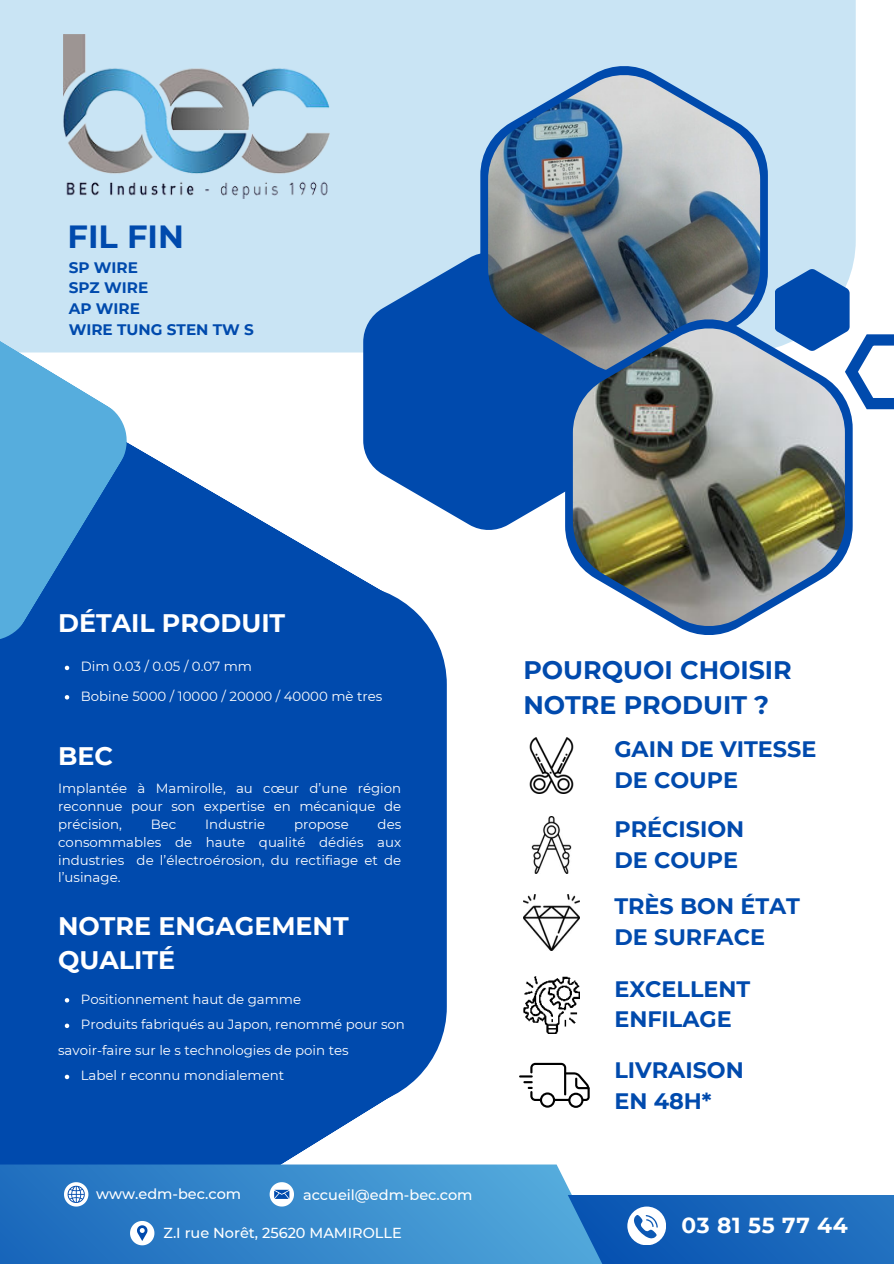
<style>
.page{position:relative;width:894px;height:1264px;background:#fff}
.page>*{position:absolute;margin:0;border:0;box-sizing:border-box;transform-origin:0 0}
.t1{font:700 31.95px "Montserrat";color:#004aad}
.t2{font:700 25.35px/34.8px "Montserrat";color:#fff}
.t3{font:700 25.35px/34.8px "Montserrat";color:#004aad}
.t4{font:700 22.35px/30.3px "Montserrat";color:#004aad}
.t5{font:700 21.75px "Montserrat";letter-spacing:.03em;color:#fff}
.t6{font:700 15.15px/20.5px "Montserrat";color:#004aad}
.t7{font:500 14.55px "Montserrat";color:#fff}
.t8{font:13.35px/17.7px "Montserrat";color:#fff;text-align:justify}
</style>
<div class="page">
<div style="left:0;top:0;width:855px;height:352px;background:#c9e4f4"></div>
<svg style="left:128px;top:352px;width:319px;height:667px"></svg>
<div style="left:0;top:631px;width:446px;height:533px;background:#004aad"></div>
<svg style="left:0;top:341px;width:128px;height:301px;background:#5199d3"></svg>
<svg style="left:363px;top:253px;width:202px;height:278px;fill:#004aad"></svg>
<svg style="left:480px;top:66px;width:287px;height:318px;fill:#004aad"></svg>
<img style="left:488px;top:72px;width:272px;height:303px">
<svg style="left:565px;top:317px;width:287px;height:318px"></svg>
<img style="left:572px;top:326px;width:272px;height:302px">
<svg style="left:774px;top:269px;width:119px;height:140px"></svg>
<img style="left:523px;top:894px;width:56px;height:56px">
<img style="left:531px;top:817px;width:41px;height:56px">
<img style="left:529px;top:737px;width:45px;height:56px">
<img style="left:523px;top:976px;width:56px;height:57px">
<svg style="left:519px;top:1062px;width:70px;height:45px"></svg>
<svg style="left:65px;top:665px;width:4px;height:5px"></svg>
<svg style="left:65px;top:695px;width:4px;height:4px"></svg>
<svg style="left:65px;top:998px;width:4px;height:4px"></svg>
<svg style="left:65px;top:1023px;width:4px;height:5px"></svg>
<svg style="left:65px;top:1074px;width:4px;height:5px"></svg>
<svg style="left:0;top:1164px;width:572px;height:99px;background:#3485c9"></svg>
<svg style="left:64px;top:1182px;width:24px;height:24px"></svg>
<svg style="left:130px;top:1220px;width:24px;height:25px"></svg>
<svg style="left:269px;top:1182px;width:25px;height:24px"></svg>
<svg style="left:441px;top:1195px;width:452px;height:68px;background:#2d7bc4"></svg>
<img style="left:64px;top:35px;width:265px;height:163px">
<h1 class="t1" style="left:68px;top:214px;width:118px">FIL FIN</h1>
<p class="t6" style="left:69px;top:256px;width:187px">SP WIRE<br>SPZ WIRE<br>AP WIRE<br>WIRE TUNG STEN TW S</p>
<h2 class="t2" style="left:58px;top:604px;width:228px">DÉTAIL PRODUIT</h2>
<p class="t8" style="left:81px;top:657px;width:173px">Dim 0.03 / 0.05 / 0.07 mm</p>
<p class="t8" style="left:81px;top:686px;width:303px">Bobine 5000 / 10000 / 20000 / 40000 mè tres</p>
<h2 class="t2" style="left:58px;top:737px;width:56px">BEC</h2>
<p class="t8" style="left:58px;top:779px;width:344px">Implantée à Mamirolle, au cœur d’une région reconnue pour son expertise en mécanique de précision,</p>
<p class="t8" style="left:58px;top:815px;width:344px;text-indent:319px">des consommables de haute qualité dédiés aux industries de l’électroérosion, du rectifiage et de l’usinage.</p>
<p class="t8" style="left:151px;top:815px;width:27px">Bec</p>
<p class="t8" style="left:205px;top:815px;width:61px">Industrie</p>
<p class="t8" style="left:294px;top:815px;width:56px">propose</p>
<h2 class="t2" style="left:58px;top:906px;width:292px">NOTRE ENGAGEMENT<br>QUALITÉ</h2>
<p class="t8" style="left:81px;top:989px;width:222px">Positionnement haut de gamme</p>
<p class="t8" style="left:81px;top:1015px;width:325px">Produits fabriqués au Japon, renommé pour son</p>
<p class="t8" style="left:58px;top:1040px;width:292px">savoir-faire sur le s technologies de poin tes</p>
<p class="t8" style="left:81px;top:1066px;width:205px">Label r econnu mondialement</p>
<p class="t7" style="left:96px;top:1183px;width:146px">www.edm-bec.com</p>
<p class="t7" style="left:163px;top:1223px;width:240px">Z.I rue Norêt, 25620 MAMIROLLE</p>
<p class="t7" style="left:303px;top:1184px;width:171px">accueil@edm-bec.com</p>
<h2 class="t3" style="left:523px;top:651px;width:270px">POURQUOI CHOISIR<br>NOTRE PRODUIT ?</h2>
<h3 class="t4" style="left:614px;top:733px;width:203px">GAIN DE VITESSE<br>DE COUPE</h3>
<h3 class="t4" style="left:614px;top:813px;width:131px">PRÉCISION<br>DE COUPE</h3>
<h3 class="t4" style="left:614px;top:890px;width:187px">TRÈS BON ÉTAT<br>DE SURFACE</h3>
<h3 class="t4" style="left:614px;top:972px;width:137px">EXCELLENT<br>ENFILAGE</h3>
<h3 class="t4" style="left:614px;top:1053px;width:131px">LIVRAISON<br>EN 48H*</h3>
<h3 class="t5" style="left:681px;top:1209px;width:168px">03 81 55 77 44</h3>
</div>
